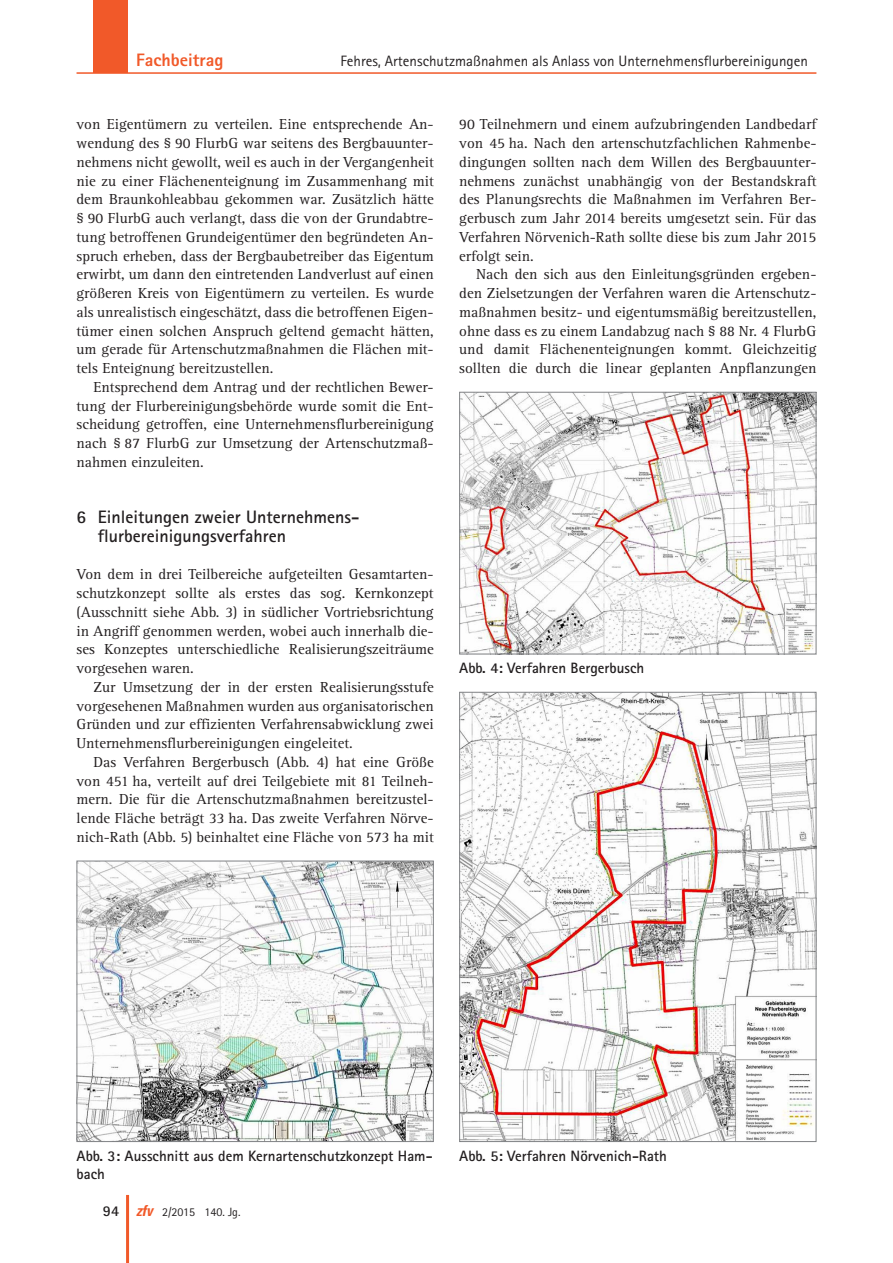
<style>
.page{position:relative;width:893px;height:1263px;background:#fff}
.page>*{position:absolute;margin:0;border:0;box-sizing:border-box;transform-origin:0 0}
._11_titel_1{font:700 18px/18.8px "Rotis Sans Serif";color:#231f20}
.t1{font:800 18px "Rotis Sans Serif";color:#f15929}
._01_normal{font:15px/18.8px "Rotis Serif";color:#231f20;text-align:justify}
._01_normal_oEZ_AA{font:15px/18.8px "Rotis Serif";color:#231f20;text-align:justify}
._05_abb{font:700 15px/18.8px "Rotis Sans Serif";color:#231f20}
.t2{font:15px "Rotis Sans Serif";color:#231f20}
.t3{font:12px "Rotis Sans Serif";color:#231f20}
.s1{font-weight:700;font-size:15px}
.s2{font-family:"Univers";font-weight:700;font-style:italic;font-stretch:condensed;font-size:15px;color:#f15929}
</style>
<div class="page">
<div style="left:94px;top:0;width:34px;height:72px;background:#f15929"></div>
<hr style="left:77px;top:72px;width:739px;height:2px;background:#f15929">
<hr style="left:126px;top:1195px;width:3px;height:68px;background:#f15929">
<img style="left:79px;top:863px;width:353px;height:277px">
<div style="left:77px;top:861px;width:357px;height:281px;border:1px solid #808285"></div>
<img style="left:461px;top:394px;width:353px;height:258px">
<div style="left:459px;top:392px;width:357px;height:262px;border:1px solid #808285"></div>
<img style="left:461px;top:694px;width:353px;height:446px">
<p class="t1" style="left:136px;top:48px;width:89px">Fachbeitrag</p>
<p class="t2" style="left:340px;top:52px;width:469px">Fehres, Artenschutzmaßnahmen als Anlass von Unternehmensflurbereinigungen</p>
<p class="_01_normal" style="left:77px;top:115px;width:359px">von Eigentümern zu verteilen. Eine entsprechende An&shy;wendung des § 90 FlurbG war seitens des Bergbauunter&shy;nehmens nicht gewollt, weil es auch in der Vergangenheit nie zu einer Flächenenteignung im Zusammenhang mit dem Braunkohleabbau gekommen war. Zusätzlich hätte § 90 FlurbG auch verlangt, dass die von der Grundabtre&shy;tung betroffenen Grundeigentümer den begründeten An&shy;spruch erheben, dass der Bergbaubetreiber das Eigentum erwirbt, um dann den eintretenden Landverlust auf einen größeren Kreis von Eigentümern zu verteilen. Es wurde als unrealistisch eingeschätzt, dass die betroffenen Eigen&shy;tümer einen solchen Anspruch geltend gemacht hätten, um gerade für Artenschutzmaßnahmen die Flächen mit&shy;tels Enteignung bereitzustellen.</p>
<p class="_01_normal" style="left:77px;top:378px;width:359px;text-indent:17px">Entsprechend dem Antrag und der rechtlichen Bewer&shy;tung der Flurbereinigungsbehörde wurde somit die Ent&shy;scheidung getroffen, eine Unternehmensflurbereinigung nach § 87 FlurbG zur Umsetzung der Artenschutzmaß&shy;nahmen einzuleiten.</p>
<p class="_11_titel_1" style="left:98px;top:507px;width:263px;text-indent:-21px">6 Einleitungen zweier Unternehmens&shy;flurbereinigungsverfahren</p>
<p class="_01_normal_oEZ_AA" style="left:77px;top:565px;width:359px">Von dem in drei Teilbereiche aufgeteilten Gesamtarten&shy;schutzkonzept sollte als erstes das sog. Kernkonzept (Ausschnitt siehe Abb. 3) in südlicher Vortriebsrichtung in Angriff genommen werden, wobei auch innerhalb die&shy;ses Konzeptes unterschiedliche Realisierungszeiträume vorgesehen waren.</p>
<p class="_01_normal" style="left:77px;top:678px;width:359px;text-indent:17px">Zur Umsetzung der in der ersten Realisierungsstufe vorgesehenen Maßnahmen wurden aus organisatorischen Gründen und zur effizienten Verfahrensabwicklung zwei Unternehmensflurbereinigungen eingeleitet.</p>
<p class="_01_normal" style="left:77px;top:753px;width:359px;text-indent:17px">Das Verfahren Bergerbusch (Abb. 4) hat eine Größe von 451 ha, verteilt auf drei Teilgebiete mit 81 Teilneh&shy;mern. Die für die Artenschutzmaßnahmen bereitzustel&shy;lende Fläche beträgt 33 ha. Das zweite Verfahren Nörve&shy;nich-Rath (Abb. 5) beinhaltet eine Fläche von 573 ha mit</p>
<p class="_01_normal" style="left:459px;top:115px;width:359px">90 Teilnehmern und einem aufzubringenden Landbedarf von 45 ha. Nach den artenschutzfachlichen Rahmenbe&shy;dingungen sollten nach dem Willen des Bergbauunter&shy;nehmens zunächst unabhängig von der Bestandskraft des Planungsrechts die Maßnahmen im Verfahren Ber&shy;gerbusch zum Jahr 2014 bereits umgesetzt sein. Für das Verfahren Nörvenich-Rath sollte diese bis zum Jahr 2015 erfolgt sein.</p>
<p class="_01_normal" style="left:459px;top:265px;width:359px;text-indent:17px">Nach den sich aus den Einleitungsgründen ergeben&shy;den Zielsetzungen der Verfahren waren die Artenschutz&shy;maßnahmen besitz- und eigentumsmäßig bereitzustellen, ohne dass es zu einem Landabzug nach § 88 Nr. 4 FlurbG und damit Flächenenteignungen kommt. Gleichzeitig sollten die durch die linear geplanten Anpflanzungen</p>
<p class="_05_abb" style="left:459px;top:658px;width:186px">Abb. 4: Verfahren Bergerbusch</p>
<p class="_05_abb" style="left:77px;top:1146px;width:358px">Abb. 3: Ausschnitt aus dem Kernartenschutzkonzept Ham&shy;bach</p>
<p class="t3" style="left:103px;top:1205px;width:139px"><span class="s1">94</span> <span class="s2">zfv</span> 2/2015 140. Jg.</p>
<p class="_05_abb" style="left:459px;top:1146px;width:209px">Abb. 5: Verfahren Nörvenich-Rath</p>
</div>
